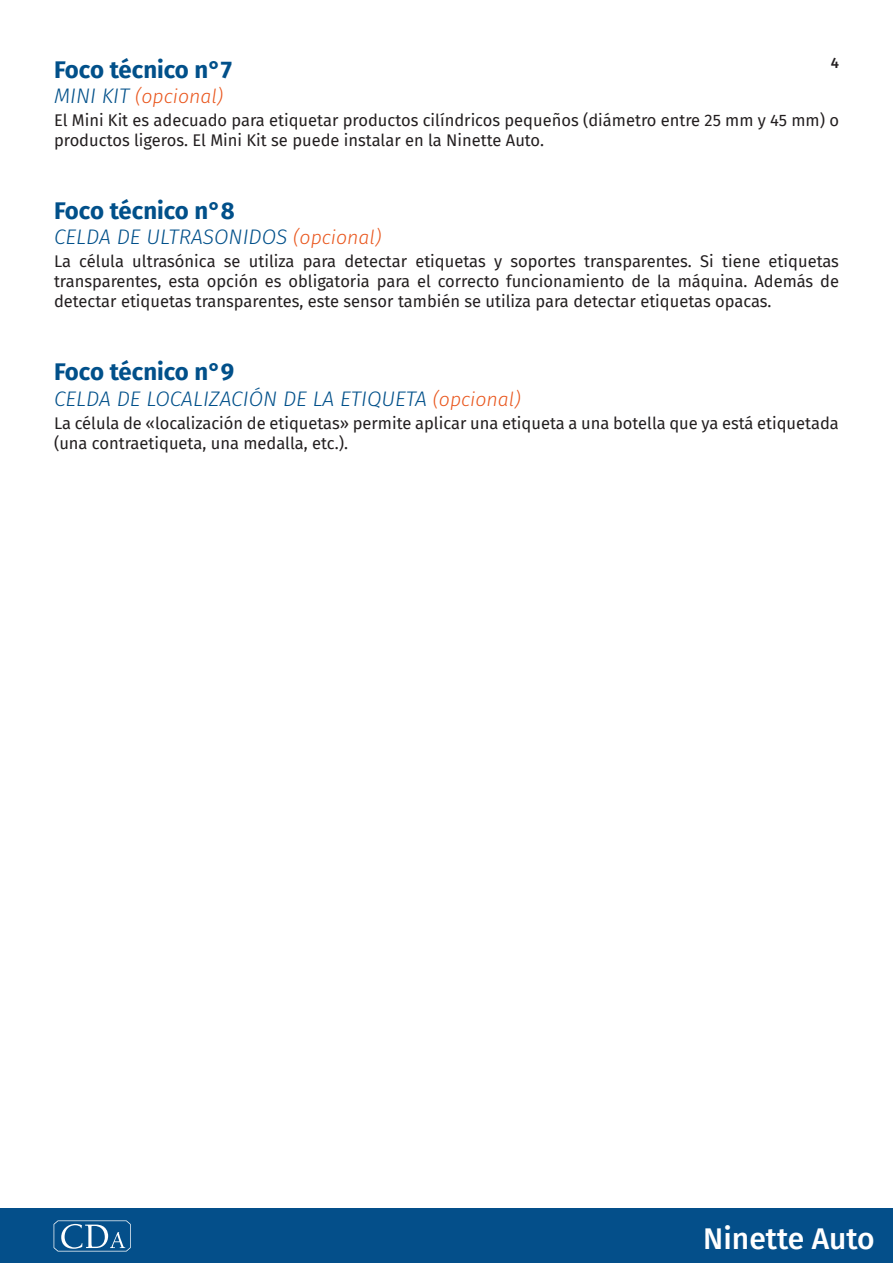
<style>
.page{position:relative;width:893px;height:1263px;background:#fff}
.page>*{position:absolute;margin:0;border:0;box-sizing:border-box;transform-origin:0 0}
.t1{font:500 30px "Fira Sans";color:#fff}
.t2{font:700 24px "Fira Sans";color:#01508a}
.t3{font:italic 300 21px "Fira Sans";color:#01508a}
.t4{font:italic 300 19.5px "Fira Sans";color:#e9551c}
.t5{font:16.5px/19.8px "Fira Sans";color:#231f20}
.t6{font:500 15px "Fira Sans";color:#231f20}
.s1{font-size:21px;color:#01508a}
.s2{font-size:19.5px;color:#e9551c}
</style>
<div class="page">
<div style="left:0;top:1209px;width:893px;height:54px;background:#044f8a"></div>
<svg style="left:54px;top:1220px;width:77px;height:31px"></svg>
<p class="t6" style="left:831px;top:51px;width:10px">4</p>
<p class="t2" style="left:54px;top:49px;width:180px">Foco técnico n°7</p>
<p class="t4" style="left:54px;top:83px;width:171px"><span class="s1">MINI KIT</span> (opcional)</p>
<p class="t5" style="left:54px;top:110px;width:786px">El Mini Kit es adecuado para etiquetar productos cilíndricos pequeños (diámetro entre 25 mm y 45 mm) o productos ligeros. El Mini Kit se puede instalar en la Ninette Auto.</p>
<p class="t2" style="left:54px;top:190px;width:182px">Foco técnico n°8</p>
<p class="t3" style="left:54px;top:222px;width:329px">CELDA DE ULTRASONIDOS <span class="s2">(opcional)</span></p>
<p class="t5" style="left:54px;top:251px;width:786px;text-align:justify">La célula ultrasónica se utiliza para detectar etiquetas y soportes transparentes. Si tiene etiquetas transparentes, esta opción es obligatoria para el correcto funcionamiento de la máquina. Además de detectar etiquetas transparentes, este sensor también se utiliza para detectar etiquetas opacas.</p>
<p class="t2" style="left:54px;top:352px;width:182px">Foco técnico n°9</p>
<p class="t3" style="left:54px;top:384px;width:468px">CELDA DE LOCALIZACIÓN DE LA ETIQUETA <span class="s2">(opcional)</span></p>
<p class="t5" style="left:54px;top:413px;width:786px">La célula de «localización de etiquetas» permite aplicar una etiqueta a una botella que ya está etiquetada (una contraetiqueta, una medalla, etc.).</p>
<h1 class="t1" style="left:703px;top:1214px;width:173px">Ninette Auto</h1>
</div>
